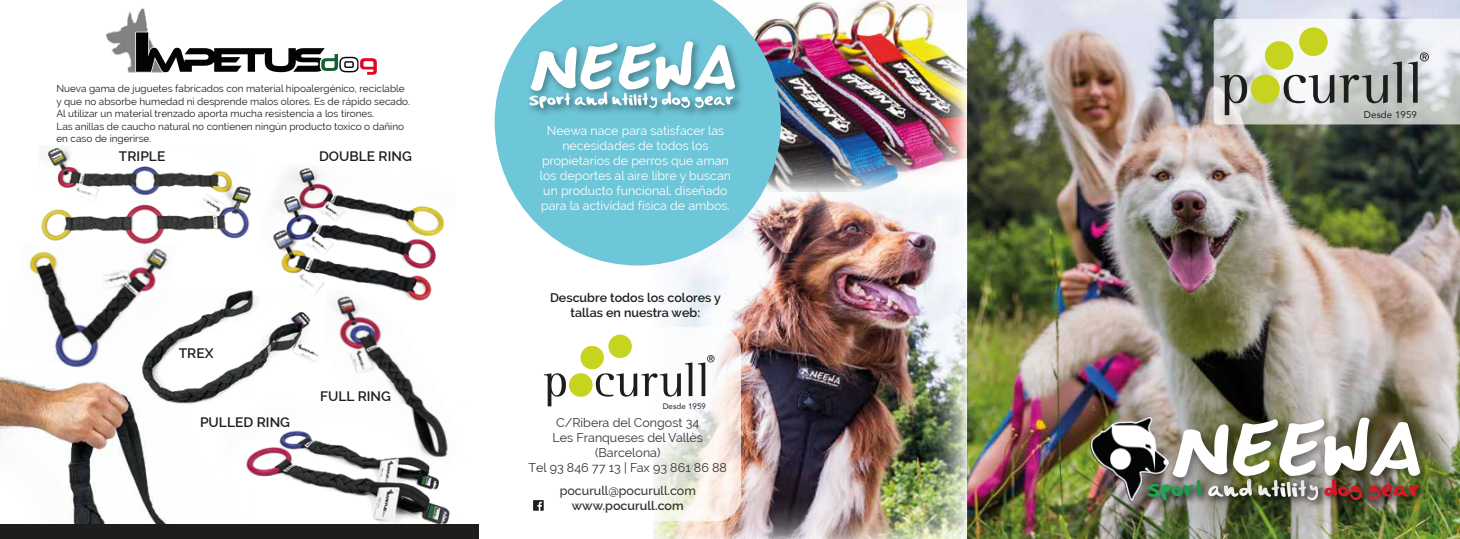
<style>
.page{position:relative;width:1460px;height:539px;background:#fff}
.page>*{position:absolute;margin:0;border:0;box-sizing:border-box;transform-origin:0 0}
.t1{font:600 13.75px "Raleway";color:#1d1d1b}
.t2{font:12.5px/15px "Raleway";color:#fff;text-align:center}
.t3{font:12.5px/15px "Raleway";color:#333;text-align:center}
.t4{font:600 12.5px/15px "Raleway";color:#1d1d1b;text-align:center}
.t5{font:500 12.5px "Raleway";color:#333}
.t6{font:600 12.5px "Raleway";color:#333}
.t7{font:10px/12.5px "Raleway";color:#1d1d1b}
.t8{font:9.62px "Avenir";letter-spacing:.01em;color:#1d1d1b}
.t9{font:7.88px "Avenir";letter-spacing:.01em;color:#1d1d1b}
</style>
<div class="page">
<img style="left:967px;top:0;width:493px;height:539px">
<img style="left:653px;top:184px;width:315px;height:355px">
<img style="left:781px;top:0;width:186px;height:191px">
<img style="left:249px;top:430px;width:201px;height:94px">
<svg style="left:495px;top:0;width:286px;height:265px;fill:#6ec6d9"></svg>
<img style="left:1077px;top:407px;width:369px;height:116px">
<img style="left:1168px;top:412px;width:283px;height:96px">
<img style="left:1166px;top:410px;width:266px;height:79px">
<svg style="left:1172px;top:417px;width:248px;height:60px"></svg>
<img style="left:523px;top:104px;width:225px;height:19px">
<img style="left:523px;top:34px;width:225px;height:70px">
<svg style="left:529px;top:41px;width:206px;height:67px"></svg>
<svg style="left:1214px;top:19px;width:246px;height:105px"></svg>
<svg style="left:515px;top:326px;width:226px;height:195px"></svg>
<svg style="left:544px;top:373px;width:22px;height:33px"></svg>
<svg style="left:596px;top:362px;width:96px;height:34px"></svg>
<div style="left:580px;top:346px;width:24px;height:23px;background:#c7d41f;border-radius:50%"></div>
<div style="left:569px;top:373px;width:24px;height:24px;background:#c7d41f;border-radius:50%"></div>
<div style="left:608px;top:334px;width:24px;height:24px;background:#c7d41f;border-radius:50%"></div>
<svg style="left:698px;top:355px;width:16px;height:41px"></svg>
<svg style="left:533px;top:500px;width:11px;height:10px"></svg>
<img style="left:106px;top:8px;width:248px;height:65px">
<img style="left:135px;top:32px;width:191px;height:41px">
<img style="left:136px;top:32px;width:189px;height:40px">
<img style="left:320px;top:53px;width:19px;height:19px">
<img style="left:321px;top:54px;width:17px;height:17px">
<img style="left:339px;top:57px;width:20px;height:15px">
<img style="left:341px;top:58px;width:16px;height:13px">
<img style="left:360px;top:58px;width:17px;height:17px">
<img style="left:29px;top:248px;width:139px;height:120px">
<img style="left:41px;top:148px;width:210px;height:97px">
<img style="left:132px;top:289px;width:187px;height:88px">
<img style="left:0;top:369px;width:249px;height:155px">
<img style="left:260px;top:168px;width:184px;height:140px">
<img style="left:324px;top:290px;width:126px;height:184px">
<div style="left:0;top:524px;width:478px;height:15px;background:#1d1d1b"></div>
<p class="t7" style="left:56px;top:82px;width:355px">Nueva gama de juguetes fabricados con material hipoalergénico, reciclable y que no absorbe humedad ni desprende malos olores. Es de rápido secado.<br>Al utilizar un material trenzado aporta mucha resistencia a los tirones.<br>Las anillas de caucho natural no contienen ningún producto toxico o dañino en caso de ingerirse.</p>
<h1 class="t1" style="left:119px;top:148px;width:48px">TRIPLE</h1>
<h1 class="t1" style="left:319px;top:148px;width:94px">DOUBLE RING</h1>
<h1 class="t1" style="left:179px;top:345px;width:36px">TREX</h1>
<h1 class="t1" style="left:200px;top:413px;width:91px">PULLED RING</h1>
<h1 class="t1" style="left:320px;top:387px;width:72px">FULL RING</h1>
<p class="t2" style="left:540px;top:123px;width:193px">Neewa nace para satisfacer las necesidades de todos los propietarios de perros que aman los deportes al aire libre y buscan un producto funcional, diseñado para la actividad física de ambos.</p>
<p class="t4" style="left:550px;top:290px;width:173px">Descubre todos los colores y tallas en nuestra web:</p>
<p class="t9" style="left:663px;top:400px;width:45px">Desde 1959</p>
<p class="t3" style="left:528px;top:415px;width:200px">C/Ribera del Congost 34<br>Les Franqueses del Vallès (Barcelona)<br>Tel 93 846 77 13 | Fax 93 861 86 88</p>
<p class="t5" style="left:560px;top:483px;width:138px">pocurull@pocurull.com</p>
<p class="t6" style="left:572px;top:498px;width:113px">www.pocurull.com</p>
<p class="t8" style="left:1364px;top:107px;width:54px">Desde 1959</p>
</div>
